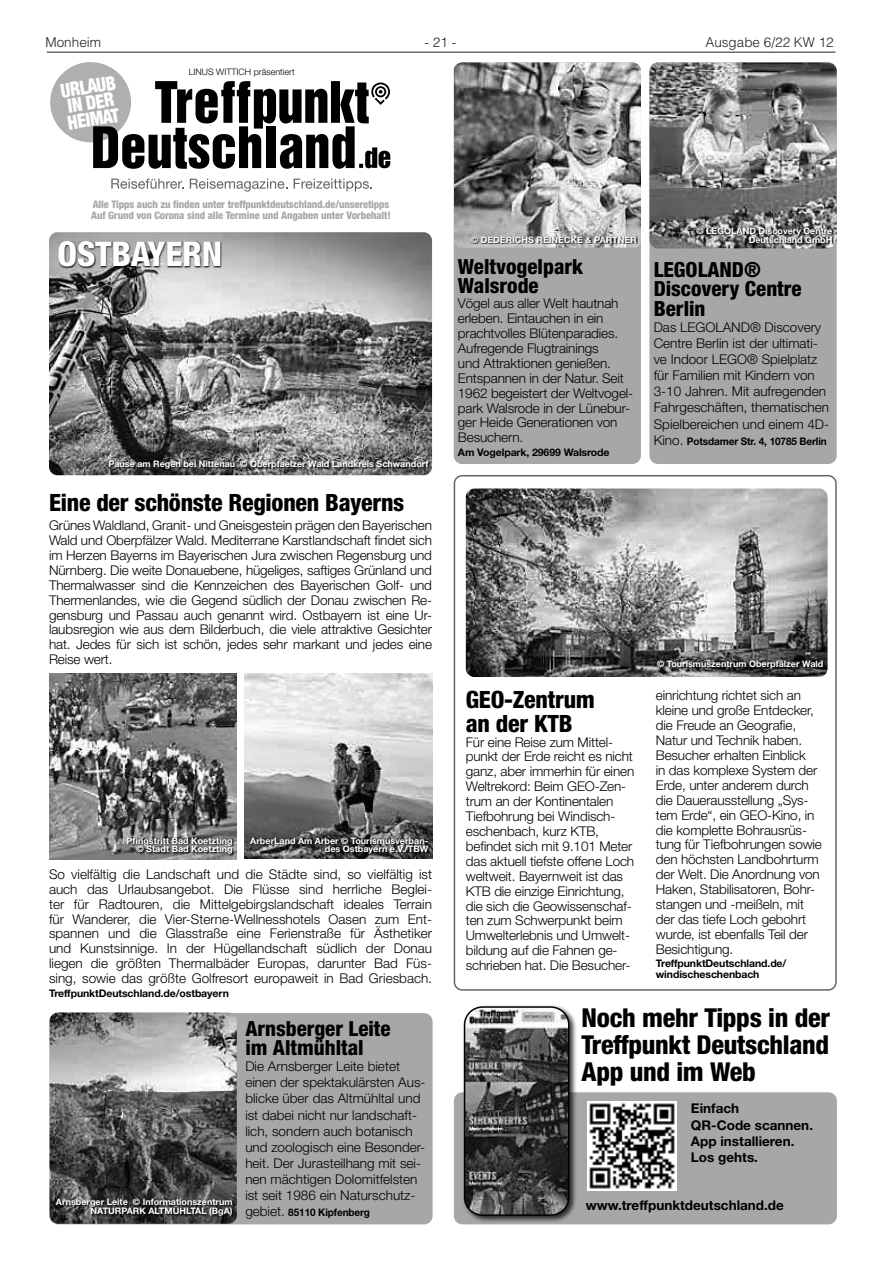
<style>
.page{position:relative;width:881px;height:1263px;background:#fff}
.page>*{position:absolute;margin:0;border:0;box-sizing:border-box;transform-origin:0 0}
.t1{font:800 condensed 34.35px "Helvetica Neue LT";letter-spacing:-.01em;color:#fff}
.t2{font:800 condensed 26.1px/26.8px "Helvetica Neue LT";letter-spacing:-.01em;color:#000;text-align:justify}
.t3{font:800 condensed 23.85px/23.9px "Helvetica Neue LT";letter-spacing:-.01em;color:#000}
.t4{font:800 condensed 20.85px/19.4px "Helvetica Neue LT";color:#000}
.t5{font:900 condensed 19.35px/16.4px "Helvetica Neue";color:#fff;scale:.91 1}
.t6{font:300 13.5px "Helvetica LT";color:#231f20}
.t7{font:300 13.35px/14.9px "Helvetica Neue LT";letter-spacing:-.01em;color:#000}
.t8{font:700 13.35px/16.2px "Helvetica Neue LT";color:#000}
.t9{font:800 condensed 10.5px/10.5px "Helvetica Neue LT";letter-spacing:-.01em;color:#a7a7a7}
.t10{font:700 10.5px/10.5px "Helvetica Neue LT";letter-spacing:-.01em;color:#000}
.t11{font:700 10.5px "Helvetica Neue LT";letter-spacing:-.01em;color:#000;scale:.96 1}
.t12{font:700 9px/9px "Helvetica Neue LT";color:#fff;text-align:right}
.t13{font:300 9px "Helvetica Neue LT";color:#000}
.s1{font-weight:300;font-size:13.35px}
</style>
<div class="page">
<hr style="left:47px;top:52px;width:788px;height:1px;background:#231f20">
<div style="left:453px;top:1092px;width:383px;height:132px;background:#a7a7a7;border-radius:8px"></div>
<div style="left:462px;top:1004px;width:115px;height:219px;background:#000;opacity:.75"></div>
<img style="left:464px;top:1007px;width:104px;height:208px">
<div style="left:463px;top:1006px;width:106px;height:210px;border:1px solid #000;border-radius:18px"></div>
<img style="left:587px;top:1101px;width:89px;height:89px">
<div style="left:50px;top:62px;width:81px;height:80px;background:#afafaf;border-radius:50%"></div>
<svg style="left:111px;top:178px;width:72px;height:11px"></svg>
<svg style="left:190px;top:179px;width:97px;height:13px"></svg>
<svg style="left:293px;top:179px;width:79px;height:12px"></svg>
<svg style="left:93px;top:81px;width:297px;height:88px"></svg>
<img style="left:49px;top:232px;width:383px;height:243px">
<img style="left:49px;top:674px;width:187px;height:186px">
<img style="left:245px;top:674px;width:187px;height:185px">
<svg style="left:59px;top:241px;width:163px;height:28px;background:#4d4d4d"></svg>
<svg style="left:127px;top:837px;width:107px;height:19px;background:#575757"></svg>
<svg style="left:250px;top:837px;width:179px;height:19px;background:#3a3a3a"></svg>
<svg style="left:109px;top:461px;width:321px;height:9px;background:#464646"></svg>
<div style="left:453px;top:62px;width:187px;height:402px;background:#a7a7a7;border-radius:8px"></div>
<div style="left:649px;top:62px;width:187px;height:402px;background:#a7a7a7;border-radius:8px"></div>
<img style="left:454px;top:62px;width:186px;height:186px">
<img style="left:649px;top:62px;width:187px;height:186px">
<svg style="left:471px;top:237px;width:166px;height:7px"></svg>
<svg style="left:696px;top:227px;width:137px;height:18px;background:#5b5b5b"></svg>
<img style="left:465px;top:488px;width:362px;height:189px">
<svg style="left:657px;top:661px;width:167px;height:9px;background:#282828"></svg>
<div style="left:50px;top:1013px;width:382px;height:211px;background:#a7a7a7;border-radius:8px"></div>
<img style="left:50px;top:1012px;width:187px;height:212px">
<svg style="left:56px;top:1199px;width:178px;height:18px;background:#2f2f2f"></svg>
<p class="t6" style="left:45px;top:34px;width:57px">Monheim</p>
<p class="t6" style="left:424px;top:34px;width:33px">- 21 -</p>
<p class="t6" style="left:705px;top:34px;width:130px">Ausgabe 6/22 KW 12</p>
<h3 class="t5" style="left:59px;top:82px;width:63px;rotate:-9deg">URLAUB<br>IN DER<br>HEIMAT</h3>
<p class="t13" style="left:189px;top:67px;width:107px">LINUS WITTICH präsentiert</p>
<p class="t9" style="left:91px;top:199px;width:301px">Alle Tipps auch zu finden unter treffpunktdeutschland.de/unseretipps<br>Auf Grund von Corona sind alle Termine und Angaben unter Vorbehalt!</p>
<h1 class="t1" style="left:57px;top:233px;width:166px">OSTBAYERN</h1>
<p class="t12" style="left:108px;top:459px;width:321px">Pause am Regen bei Nittenau © Oberpfaelzer Wald Landkreis Schwandorf</p>
<h3 class="t3" style="left:49px;top:490px;width:357px">Eine der schönste Regionen Bayerns</h3>
<p class="t7" style="left:49px;top:518px;width:384px;text-align:justify">Grünes Waldland, Granit- und Gneisgestein prägen den Bayerischen Wald und Oberpfälzer Wald. Mediterrane Karstlandschaft findet sich im Herzen Bayerns im Bayerischen Jura zwischen Regensburg und Nürnberg. Die weite Donauebene, hügeliges, saftiges Grünland und Thermalwasser sind die Kennzeichen des Bayerischen Golf- und Thermenlandes, wie die Gegend südlich der Donau zwischen Re&shy;gensburg und Passau auch genannt wird. Ostbayern ist eine Ur&shy;laubsregion wie aus dem Bilderbuch, die viele attraktive Gesichter hat. Jedes für sich ist schön, jedes sehr markant und jedes eine Reise wert.</p>
<p class="t12" style="left:127px;top:836px;width:107px">Pfingstritt Bad Koetzting © Stadt Bad Koetzting</p>
<p class="t12" style="left:250px;top:836px;width:179px">ArberLand Am Arber © Tourismusverban&shy;des Ostbayern e.V./TBW</p>
<p class="t7" style="left:49px;top:866px;width:384px;text-align:justify">So vielfältig die Landschaft und die Städte sind, so vielfältig ist auch das Urlaubsangebot. Die Flüsse sind herrliche Beglei&shy;ter für Radtouren, die Mittelgebirgslandschaft ideales Terrain für Wanderer, die Vier-Sterne-Wellnesshotels Oasen zum Ent&shy;spannen und die Glasstraße eine Ferienstraße für Ästhetiker und Kunstsinnige. In der Hügellandschaft südlich der Donau liegen die größten Thermalbäder Europas, darunter Bad Füs&shy;sing, sowie das größte Golfresort europaweit in Bad Griesbach.</p>
<p class="t10" style="left:49px;top:987px;width:181px">TreffpunktDeutschland.de/ostbayern</p>
<p class="t12" style="left:56px;top:1197px;width:178px">Arnsberger Leite © Informationszentrum<br>NATURPARK ALTMÜHLTAL (BgA)</p>
<h3 class="t4" style="left:245px;top:1018px;width:147px">Arnsberger Leite im Altmühltal</h3>
<p class="t7" style="left:245px;top:1058px;width:182px;line-height:16px">Die Arnsberger Leite bietet einen der spektakulärsten Aus&shy;blicke über das Altmühltal und ist dabei nicht nur landschaft&shy;lich, sondern auch botanisch und zoologisch eine Besonder&shy;heit. Der Jurasteilhang mit sei&shy;nen mächtigen Dolomitfelsten ist seit 1986 ein Naturschutz-</p>
<p class="t11" style="left:245px;top:1206px;width:131px"><span class="s1">gebiet.</span> 85110 Kipfenberg</p>
<p class="t12" style="left:471px;top:235px;width:167px">© DEDERICHS REINECKE &amp; PARTNER</p>
<p class="t12" style="left:696px;top:226px;width:137px">© LEGOLAND Discovery Centre<br>Deutschland GmbH</p>
<h3 class="t4" style="left:458px;top:256px;width:127px">Weltvogelpark<br>Walsrode</h3>
<p class="t7" style="left:458px;top:296px;width:177px">Vögel aus aller Welt hautnah erleben. Eintauchen in ein prachtvolles Blütenparadies.<br>Aufregende Flugtrainings<br>und Attraktionen genießen.<br>Entspannen in der Natur. Seit<br>1962 begeistert der Weltvogel&shy;park Walsrode in der Lünebur&shy;ger Heide Generationen von<br>Besuchern.</p>
<p class="t10" style="left:458px;top:446px;width:153px">Am Vogelpark, 29699 Walsrode</p>
<h3 class="t4" style="left:653px;top:260px;width:149px">LEGOLAND®<br>Discovery Centre<br>Berlin</h3>
<p class="t7" style="left:653px;top:319px;width:177px;line-height:16px">Das LEGOLAND® Discovery<br>Centre Berlin ist der ultimati&shy;ve Indoor LEGO® Spielplatz für Familien mit Kindern von<br>3-10 Jahren. Mit aufregenden<br>Fahrgeschäften, thematischen<br>Spielbereichen und einem 4D-</p>
<p class="t11" style="left:653px;top:434px;width:182px"><span class="s1">Kino.</span> Potsdamer Str. 4, 10785 Berlin</p>
<h3 class="t3" style="left:465px;top:687px;width:131px">GEO-Zentrum an der KTB</h3>
<p class="t7" style="left:465px;top:734px;width:170px">Für eine Reise zum Mittel&shy;punkt der Erde reicht es nicht ganz, aber immerhin für einen<br>Weltrekord: Beim GEO-Zen&shy;trum an der Kontinentalen<br>Tiefbohrung bei Windisch&shy;eschenbach, kurz KTB, befindet sich mit 9.101 Meter das aktuell tiefste offene Loch weltweit. Bayernweit ist das<br>KTB die einzige Einrichtung, die sich die Geowissenschaf&shy;ten zum Schwerpunkt beim<br>Umwelterlebnis und Umwelt&shy;bildung auf die Fahnen ge&shy;schrieben hat. Die Besucher-</p>
<p class="t12" style="left:657px;top:659px;width:167px">© Tourismuszentrum Oberpfälzer Wald</p>
<p class="t7" style="left:655px;top:688px;width:167px">einrichtung richtet sich an kleine und große Entdecker, die Freude an Geografie,<br>Natur und Technik haben.<br>Besucher erhalten Einblick<br>in das komplexe System der<br>Erde, unter anderem durch die Dauerausstellung „Sys&shy;tem Erde“, ein GEO-Kino, in die komplette Bohrausrüs&shy;tung für Tiefbohrungen sowie den höchsten Landbohrturm der Welt. Die Anordnung von<br>Haken, Stabilisatoren, Bohr&shy;stangen und -meißeln, mit der das tiefe Loch gebohrt wurde, ist ebenfalls Teil der<br>Besichtigung.</p>
<p class="t10" style="left:655px;top:958px;width:132px">TreffpunktDeutschland.de/ windischeschenbach</p>
<h2 class="t2" style="left:581px;top:1004px;width:250px">Noch mehr Tipps in der Treffpunkt Deutschland App und im Web</h2>
<p class="t8" style="left:690px;top:1100px;width:124px">Einfach<br>QR-Code scannen.<br>App installieren.<br>Los gehts.</p>
<p class="t8" style="left:585px;top:1197px;width:199px">www.treffpunktdeutschland.de</p>
</div>
